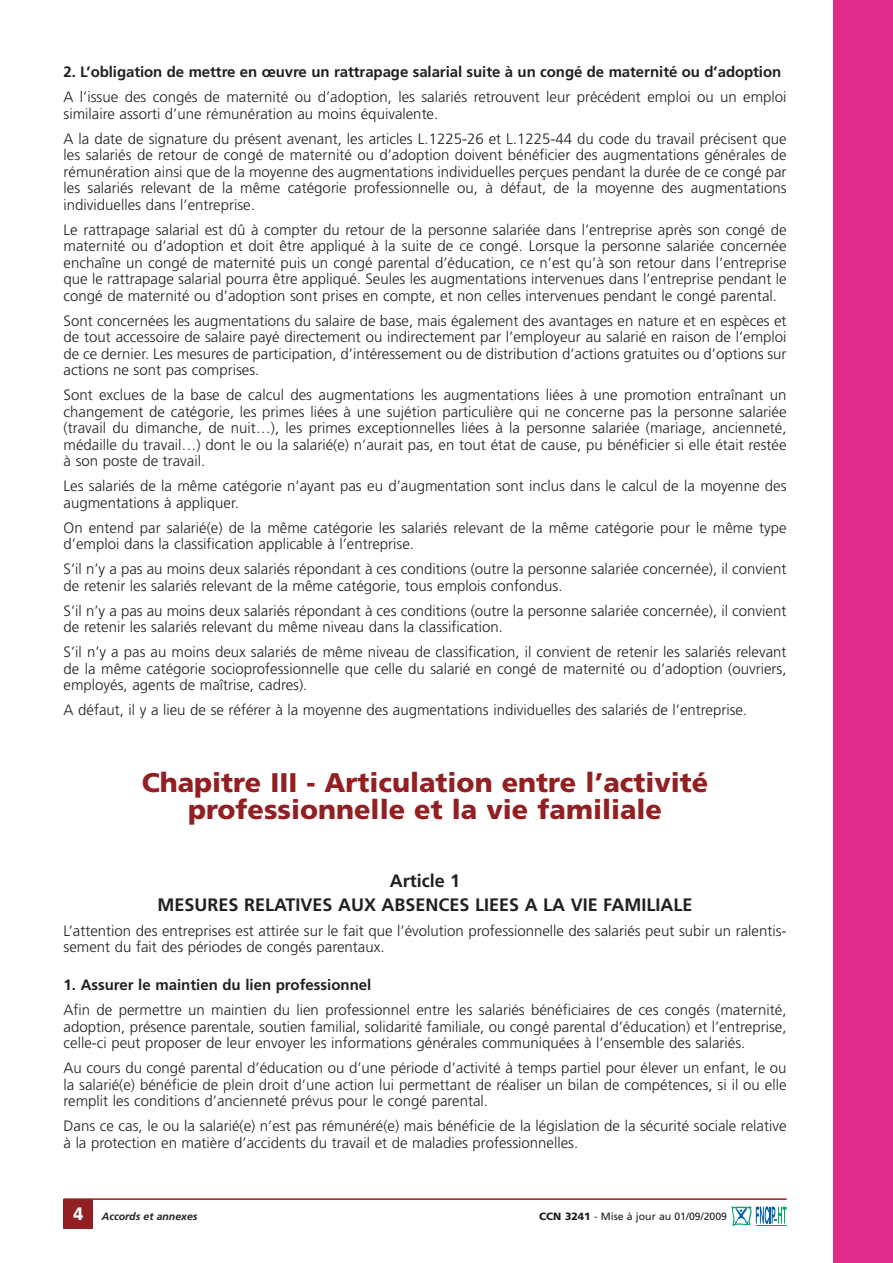
<style>
.page{position:relative;width:893px;height:1263px;background:#fff}
.page>*{position:absolute;margin:0;border:0;box-sizing:border-box;transform-origin:0 0}
.t1{font:900 27px/27px "Frutiger";color:#922023;text-align:center}
.t2{font:700 18px/23.7px "Frutiger";color:#231f20;text-align:center}
.t3{font:900 18px "Frutiger";color:#fff;scale:.9 1}
.t4{font:300 15px/16.5px "Frutiger";color:#231f20}
.t5{font:700 15px "Frutiger";letter-spacing:-.005em;color:#231f20}
.t6{font:10.5px "Frutiger";color:#231f20}
.t7{font:italic 700 10.5px "Frutiger";color:#231f20}
.s1{font-weight:900}
</style>
<div class="page">
<div style="left:833px;top:0;width:59px;height:1263px;background:#e22a8a"></div>
<div style="left:64px;top:1199px;width:29px;height:30px;background:#922023"></div>
<hr style="left:64px;top:1198px;width:722px;height:2px;background:#922023">
<svg style="left:731px;top:1206px;width:55px;height:20px"></svg>
<hr style="left:756px;top:1225px;width:30px;height:1px;background:#00ab66">
<p class="t5" style="left:64px;top:66px;width:719px">2. L’obligation de mettre en œuvre un rattrapage salarial suite à un congé de maternité ou d’adoption</p>
<p class="t4" style="left:64px;top:90px;width:724px">A l’issue des congés de maternité ou d’adoption, les salariés retrouvent leur précédent emploi ou un emploi similaire assorti d’une rémunération au moins équivalente.</p>
<p class="t4" style="left:64px;top:132px;width:724px;text-align:justify">A la date de signature du présent avenant, les articles L.1225-26 et L.1225-44 du code du travail précisent que les salariés de retour de congé de maternité ou d’adoption doivent bénéficier des augmentations générales de rémunération ainsi que de la moyenne des augmentations individuelles perçues pendant la durée de ce congé par les salariés relevant de la même catégorie professionnelle ou, à défaut, de la moyenne des augmentations individuelles dans l’entreprise.</p>
<p class="t4" style="left:64px;top:223px;width:724px;text-align:justify">Le rattrapage salarial est dû à compter du retour de la personne salariée dans l’entreprise après son congé de maternité ou d’adoption et doit être appliqué à la suite de ce congé. Lorsque la personne salariée concernée enchaîne un congé de maternité puis un congé parental d’éducation, ce n’est qu’à son retour dans l’entreprise que le rattrapage salarial pourra être appliqué. Seules les augmentations intervenues dans l’entreprise pendant le congé de maternité ou d’adoption sont prises en compte, et non celles intervenues pendant le congé parental.</p>
<p class="t4" style="left:64px;top:314px;width:724px;text-align:justify">Sont concernées les augmentations du salaire de base, mais également des avantages en nature et en espèces et de tout accessoire de salaire payé directement ou indirectement par l’employeur au salarié en raison de l’emploi de ce dernier. Les mesures de participation, d’intéressement ou de distribution d’actions gratuites ou d’options sur actions ne sont pas comprises.</p>
<p class="t4" style="left:64px;top:388px;width:724px;text-align:justify">Sont exclues de la base de calcul des augmentations les augmentations liées à une promotion entraînant un changement de catégorie, les primes liées à une sujétion particulière qui ne concerne pas la personne salariée (travail du dimanche, de nuit…), les primes exceptionnelles liées à la personne salariée (mariage, ancienneté, médaille du travail…) dont le ou la salarié(e) n’aurait pas, en tout état de cause, pu bénéficier si elle était restée à son poste de travail.</p>
<p class="t4" style="left:64px;top:479px;width:724px">Les salariés de la même catégorie n’ayant pas eu d’augmentation sont inclus dans le calcul de la moyenne des augmentations à appliquer.</p>
<p class="t4" style="left:64px;top:521px;width:724px">On entend par salarié(e) de la même catégorie les salariés relevant de la même catégorie pour le même type d’emploi dans la classification applicable à l’entreprise.</p>
<p class="t4" style="left:64px;top:562px;width:724px">S’il n’y a pas au moins deux salariés répondant à ces conditions (outre la personne salariée concernée), il convient de retenir les salariés relevant de la même catégorie, tous emplois confondus.</p>
<p class="t4" style="left:64px;top:604px;width:724px">S’il n’y a pas au moins deux salariés répondant à ces conditions (outre la personne salariée concernée), il convient de retenir les salariés relevant du même niveau dans la classification.</p>
<p class="t4" style="left:64px;top:645px;width:724px;text-align:justify">S’il n’y a pas au moins deux salariés de même niveau de classification, il convient de retenir les salariés relevant de la même catégorie socioprofessionnelle que celle du salarié en congé de maternité ou d’adoption (ouvriers, employés, agents de maîtrise, cadres).</p>
<p class="t4" style="left:64px;top:703px;width:685px">A défaut, il y a lieu de se référer à la moyenne des augmentations individuelles des salariés de l’entreprise.</p>
<h1 class="t1" style="left:142px;top:772px;width:568px">Chapitre III - Articulation entre l’activité professionnelle et la vie familiale</h1>
<p class="t2" style="left:157px;top:870px;width:537px">Article 1<br>MESURES RELATIVES AUX ABSENCES LIEES A LA VIE FAMILIALE</p>
<p class="t4" style="left:64px;top:924px;width:724px">L’attention des entreprises est attirée sur le fait que l’évolution professionnelle des salariés peut subir un ralentis&shy;sement du fait des périodes de congés parentaux.</p>
<p class="t5" style="left:64px;top:979px;width:309px">1. Assurer le maintien du lien professionnel</p>
<p class="t4" style="left:64px;top:1003px;width:724px;text-align:justify">Afin de permettre un maintien du lien professionnel entre les salariés bénéficiaires de ces congés (maternité, adoption, présence parentale, soutien familial, solidarité familiale, ou congé parental d’éducation) et l’entreprise, celle-ci peut proposer de leur envoyer les informations générales communiquées à l’ensemble des salariés.</p>
<p class="t4" style="left:64px;top:1061px;width:724px;text-align:justify">Au cours du congé parental d’éducation ou d’une période d’activité à temps partiel pour élever un enfant, le ou la salarié(e) bénéficie de plein droit d’une action lui permettant de réaliser un bilan de compétences, si il ou elle remplit les conditions d’ancienneté prévus pour le congé parental.</p>
<p class="t4" style="left:64px;top:1119px;width:724px">Dans ce cas, le ou la salarié(e) n’est pas rémunéré(e) mais bénéficie de la législation de la sécurité sociale relative à la protection en matière d’accidents du travail et de maladies professionnelles.</p>
<p class="t3" style="left:74px;top:1207px;width:13px">4</p>
<p class="t7" style="left:102px;top:1212px;width:97px">Accords et annexes</p>
<p class="t6" style="left:539px;top:1212px;width:189px"><span class="s1">CCN 3241</span> - Mise à jour au 01/09/2009</p>
</div>
